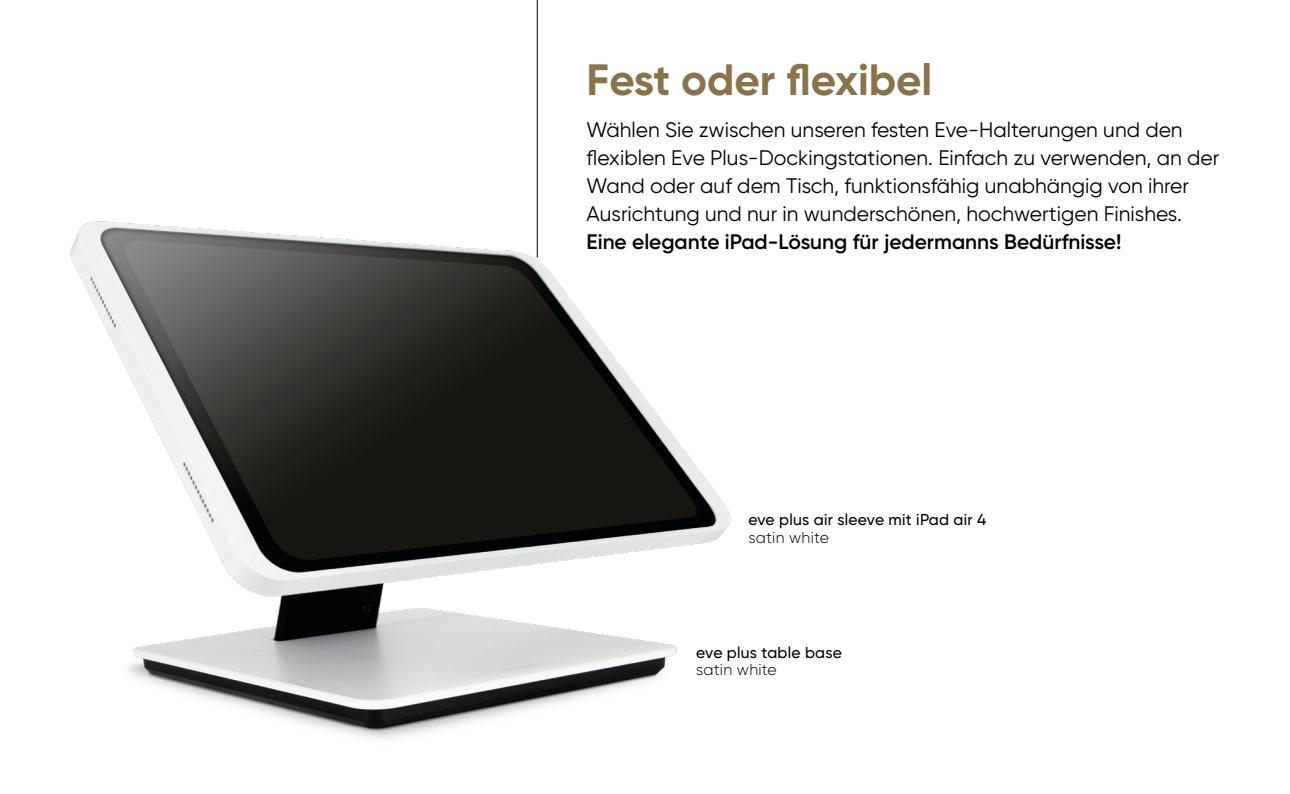
<style>
.page{position:relative;width:1290px;height:794px;background:#fff}
.page>*{position:absolute;margin:0;border:0;box-sizing:border-box;transform-origin:0 0}
.t1{font:700 43.75px "Gilroy";color:#8a724b}
.t2{font:21px/28px "Gilroy";color:#000}
.t3{font:600 21px "Gilroy";color:#000}
.t4{font:500 15.75px "Gilroy";letter-spacing:.015em;color:#000}
.t5{font:300 15.75px "Gilroy";letter-spacing:.015em;color:#000}
</style>
<div class="page">
<hr style="left:537px;top:0;width:1px;height:258px;background:#000">
<img style="left:70px;top:90px;width:661px;height:649px">
<h1 class="t1" style="left:587px;top:53px;width:347px">Fest oder flexibel</h1>
<p class="t2" style="left:587px;top:115px;width:634px">Wählen Sie zwischen unseren festen Eve-Halterungen und den flexiblen Eve Plus-Dockingstationen. Einfach zu verwenden, an der Wand oder auf dem Tisch, funktionsfähig unabhängig von ihrer Ausrichtung und nur in wunderschönen, hochwertigen Finishes.</p>
<p class="t3" style="left:587px;top:228px;width:536px">Eine elegante iPad-Lösung für jedermanns Bedürfnisse!</p>
<p class="t4" style="left:748px;top:510px;width:239px">eve plus air sleeve mit iPad air 4</p>
<p class="t5" style="left:748px;top:527px;width:82px">satin white</p>
<p class="t4" style="left:696px;top:642px;width:147px">eve plus table base</p>
<p class="t5" style="left:696px;top:660px;width:82px">satin white</p>
</div>
